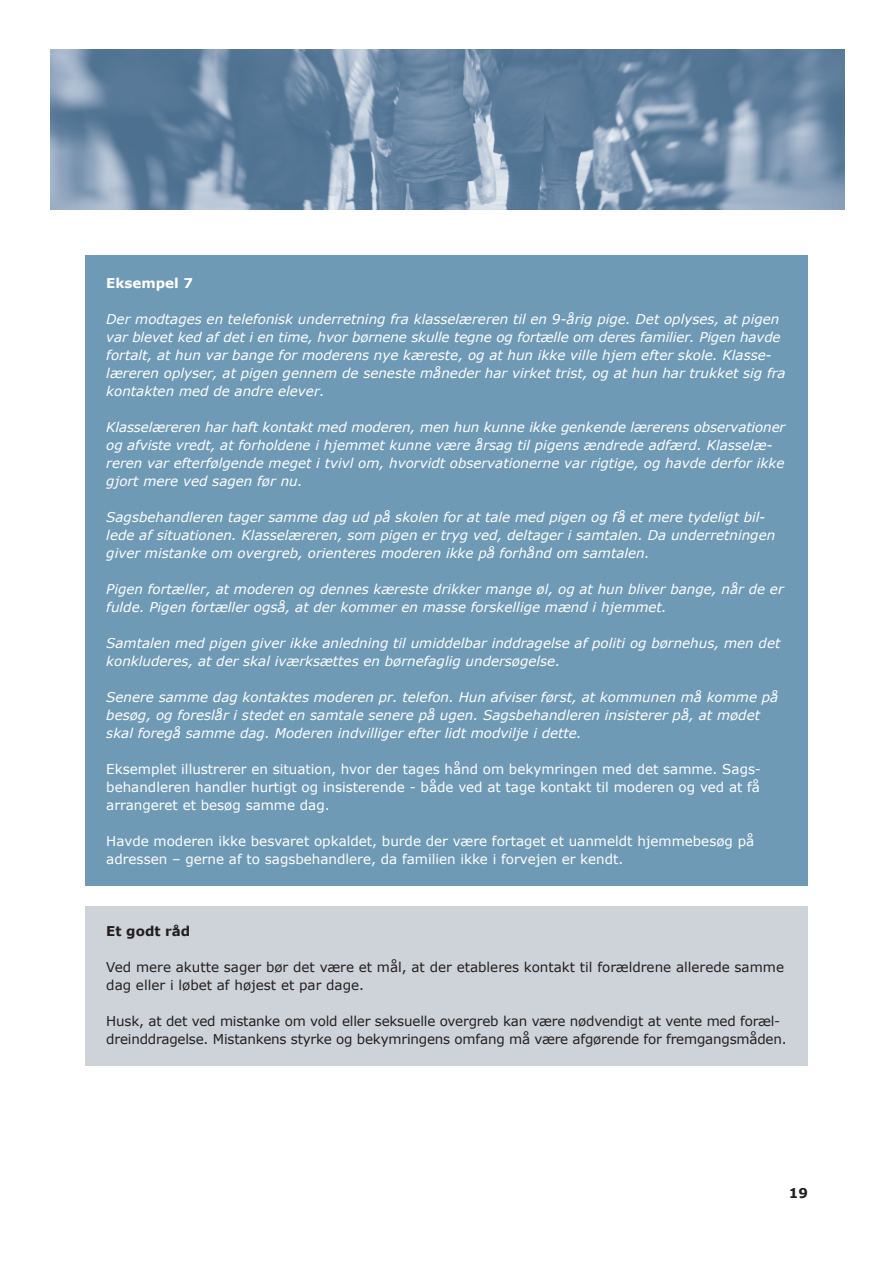
<style>
.page{position:relative;width:893px;height:1263px;background:#fff}
.page>*{position:absolute;margin:0;border:0;box-sizing:border-box;transform-origin:0 0}
.t1{font:italic 13.5px/18px "Verdana";color:#fff}
.t2{font:13.5px/18px "Verdana";color:#fff;text-align:justify}
.t3{font:13.5px/18px "Verdana";letter-spacing:-.015em;color:#231f20}
.t4{font:700 13.5px "Verdana";color:#231f20}
.t5{font:700 13.5px "Verdana";color:#fff}
</style>
<div class="page">
<div style="left:85px;top:255px;width:723px;height:630px;background:#6f9ab5"></div>
<div style="left:85px;top:906px;width:723px;height:159px;background:#ced3d9"></div>
<img style="left:50px;top:50px;width:794px;height:160px">
<p class="t5" style="left:106px;top:274px;width:88px">Eksempel 7</p>
<p class="t1" style="left:106px;top:310px;width:681px">Der modtages en telefonisk underretning fra klasselæreren til en 9-årig pige. Det oplyses, at pigen var blevet ked af det i en time, hvor børnene skulle tegne og fortælle om deres familier. Pigen havde fortalt, at hun var bange for moderens nye kæreste, og at hun ikke ville hjem efter skole. Klasse&shy;læreren oplyser, at pigen gennem de seneste måneder har virket trist, og at hun har trukket sig fra kontakten med de andre elever.</p>
<p class="t1" style="left:106px;top:418px;width:680px">Klasselæreren har haft kontakt med moderen, men hun kunne ikke genkende lærerens observationer og afviste vredt, at forholdene i hjemmet kunne være årsag til pigens ændrede adfærd. Klasselæ&shy;reren var efterfølgende meget i tvivl om, hvorvidt observationerne var rigtige, og havde derfor ikke gjort mere ved sagen før nu.</p>
<p class="t1" style="left:106px;top:508px;width:670px">Sagsbehandleren tager samme dag ud på skolen for at tale med pigen og få et mere tydeligt bil&shy;lede af situationen. Klasselæreren, som pigen er tryg ved, deltager i samtalen. Da underretningen giver mistanke om overgreb, orienteres moderen ikke på forhånd om samtalen.</p>
<p class="t1" style="left:106px;top:580px;width:679px">Pigen fortæller, at moderen og dennes kæreste drikker mange øl, og at hun bliver bange, når de er fulde. Pigen fortæller også, at der kommer en masse forskellige mænd i hjemmet.</p>
<p class="t1" style="left:106px;top:634px;width:676px">Samtalen med pigen giver ikke anledning til umiddelbar inddragelse af politi og børnehus, men det konkluderes, at der skal iværksættes en børnefaglig undersøgelse.</p>
<p class="t1" style="left:106px;top:688px;width:674px">Senere samme dag kontaktes moderen pr. telefon. Hun afviser først, at kommunen må komme på besøg, og foreslår i stedet en samtale senere på ugen. Sagsbehandleren insisterer på, at mødet skal foregå samme dag. Moderen indvilliger efter lidt modvilje i dette.</p>
<p class="t2" style="left:106px;top:760px;width:656px">Eksemplet illustrerer en situation, hvor der tages hånd om bekymringen med det samme. Sags&shy;behandleren handler hurtigt og insisterende - både ved at tage kontakt til moderen og ved at få arrangeret et besøg samme dag.</p>
<p class="t2" style="left:106px;top:832px;width:649px">Havde moderen ikke besvaret opkaldet, burde der være fortaget et uanmeldt hjemmebesøg på adressen – gerne af to sagsbehandlere, da familien ikke i forvejen er kendt.</p>
<p class="t4" style="left:106px;top:922px;width:86px">Et godt råd</p>
<p class="t3" style="left:106px;top:958px;width:679px">Ved mere akutte sager bør det være et mål, at der etableres kontakt til forældrene allerede samme dag eller i løbet af højest et par dage.</p>
<p class="t3" style="left:106px;top:1012px;width:682px">Husk, at det ved mistanke om vold eller seksuelle overgreb kan være nødvendigt at vente med foræl&shy;dreinddragelse. Mistankens styrke og bekymringens omfang må være afgørende for fremgangsmåden.</p>
<p class="t4" style="left:789px;top:1183px;width:21px">19</p>
</div>
